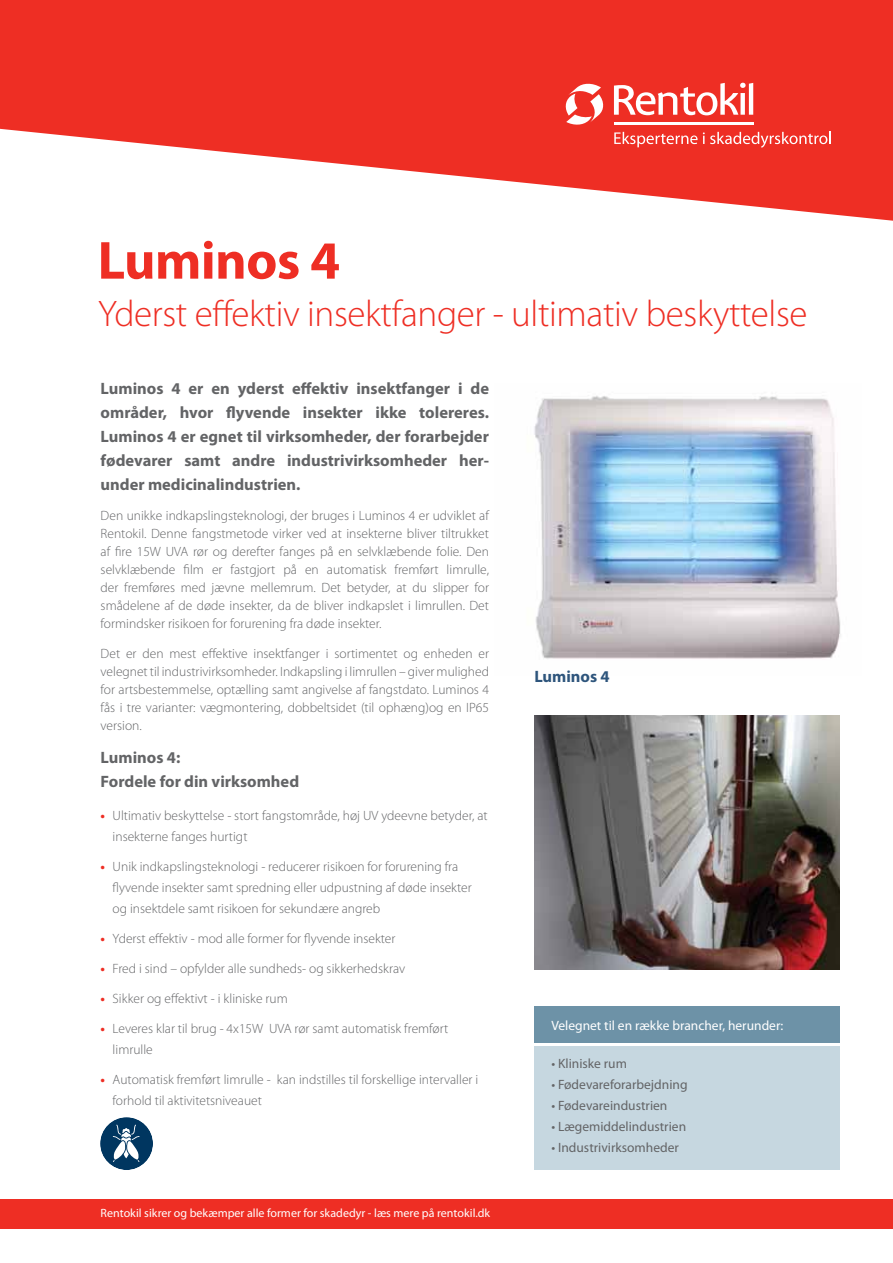
<style>
.page{position:relative;width:893px;height:1263px;background:#fff}
.page>*{position:absolute;margin:0;border:0;box-sizing:border-box;transform-origin:0 0}
.t1{font:700 54px "Myriad Pro";letter-spacing:-.01em;color:#ee2e24}
.t2{font:300 37.05px "Myriad Pro";letter-spacing:-.01em;color:#ee2e24}
.t3{font:700 16.5px/24px "Myriad Pro";color:#636466;text-align:justify}
.t4{font:700 16.5px "Myriad Pro";color:#2e557c}
.t5{font:300 13.5px/18px "Myriad Pro";color:#636466}
.t6{font:13.5px "Myriad Pro";color:#636466}
.t7{font:13.5px "Myriad Pro";color:#fff}
.t8{font:12px "Myriad Pro";color:#fff}
.s1{font-weight:700;color:#ee2e24}
</style>
<div class="page">
<svg style="left:0;top:0;width:893px;height:221px;fill:#ee2e24"></svg>
<div style="left:0;top:1199px;width:893px;height:30px;background:#ee2e24"></div>
<svg style="left:614px;top:83px;width:139px;height:32px"></svg>
<hr style="left:614px;top:122px;width:139px;height:3px;background:#fff">
<svg style="left:566px;top:83px;width:39px;height:43px"></svg>
<svg style="left:614px;top:132px;width:217px;height:16px;background:#f15b53"></svg>
<img style="left:534px;top:396px;width:307px;height:263px">
<img style="left:534px;top:716px;width:306px;height:253px">
<svg style="left:100px;top:1117px;width:53px;height:53px"></svg>
<div style="left:535px;top:1006px;width:305px;height:37px;background:#6d92a7"></div>
<div style="left:535px;top:1046px;width:305px;height:123px;background:#c6d7e0"></div>
<h1 class="t1" style="left:98px;top:225px;width:244px">Luminos 4</h1>
<h2 class="t2" style="left:98px;top:291px;width:711px">Yderst effektiv insektfanger - ultimativ beskyttelse</h2>
<p class="t3" style="left:101px;top:376px;width:390px">Luminos 4 er en yderst effektiv insektfanger i de områder, hvor flyvende insekter ikke tolereres.<br>Luminos 4 er egnet til virksomheder, der forarbejder fødevarer samt andre industrivirksomheder her&shy;under medicinalindustrien.</p>
<p class="t5" style="left:101px;top:507px;width:390px;text-align:justify">Den unikke indkapslingsteknologi, der bruges i Luminos 4 er udviklet af Rentokil. Denne fangstmetode virker ved at insekterne bliver tiltrukket af fire 15W UVA rør og derefter fanges på en selvklæbende folie. Den selvklæbende film er fastgjort på en automatisk fremført limrulle, der fremføres med jævne mellemrum. Det betyder, at du slipper for smådelene af de døde insekter, da de bliver indkapslet i limrullen. Det formindsker risikoen for forurening fra døde insekter.</p>
<p class="t5" style="left:101px;top:645px;width:390px;text-align:justify">Det er den mest effektive insektfanger i sortimentet og enheden er velegnet til industrivirksomheder. Indkapsling i limrullen – giver mulighed for artsbestemmelse, optælling samt angivelse af fangstdato. Luminos 4 fås i tre varianter: vægmontering, dobbeltsidet (til ophæng)og en IP65 version.</p>
<p class="t3" style="left:101px;top:745px;width:200px">Luminos 4:<br>Fordele for din virksomhed</p>
<p class="t5" style="left:113px;top:805px;width:376px;line-height:21px;text-indent:-12px"><span class="s1">•</span> Ultimativ beskyttelse - stort fangstområde, høj UV ydeevne betyder, at insekterne fanges hurtigt</p>
<p class="t5" style="left:113px;top:856px;width:360px;line-height:21px;text-indent:-12px"><span class="s1">•</span> Unik indkapslingsteknologi - reducerer risikoen for forurening fra flyvende insekter samt spredning eller udpustning af døde insekter og insektdele samt risikoen for sekundære angreb</p>
<p class="t5" style="left:101px;top:930px;width:296px"><span class="s1">•</span> Yderst effektiv - mod alle former for flyvende insekter</p>
<p class="t5" style="left:101px;top:960px;width:306px"><span class="s1">•</span> Fred i sind – opfylder alle sundheds- og sikkerhedskrav</p>
<p class="t5" style="left:101px;top:990px;width:189px"><span class="s1">•</span> Sikker og effektivt - i kliniske rum</p>
<p class="t5" style="left:113px;top:1018px;width:337px;line-height:21px;text-indent:-12px"><span class="s1">•</span> Leveres klar til brug - 4x15W UVA rør samt automatisk fremført limrulle</p>
<p class="t5" style="left:113px;top:1069px;width:367px;line-height:21px;text-indent:-12px"><span class="s1">•</span> Automatisk fremført limrulle - kan indstilles til forskellige intervaller i forhold til aktivitetsniveauet</p>
<p class="t8" style="left:101px;top:1206px;width:391px">Rentokil sikrer og bekæmper alle former for skadedyr - læs mere på rentokil.dk</p>
<p class="t4" style="left:534px;top:666px;width:77px">Luminos 4</p>
<p class="t7" style="left:551px;top:1017px;width:233px">Velegnet til en række brancher, herunder:</p>
<p class="t6" style="left:551px;top:1055px;width:77px">• Kliniske rum</p>
<p class="t6" style="left:551px;top:1076px;width:138px">• Fødevareforarbejdning</p>
<p class="t6" style="left:551px;top:1097px;width:118px">• Fødevareindustrien</p>
<p class="t6" style="left:551px;top:1118px;width:136px">• Lægemiddelindustrien</p>
<p class="t6" style="left:551px;top:1139px;width:129px">• Industrivirksomheder</p>
</div>
